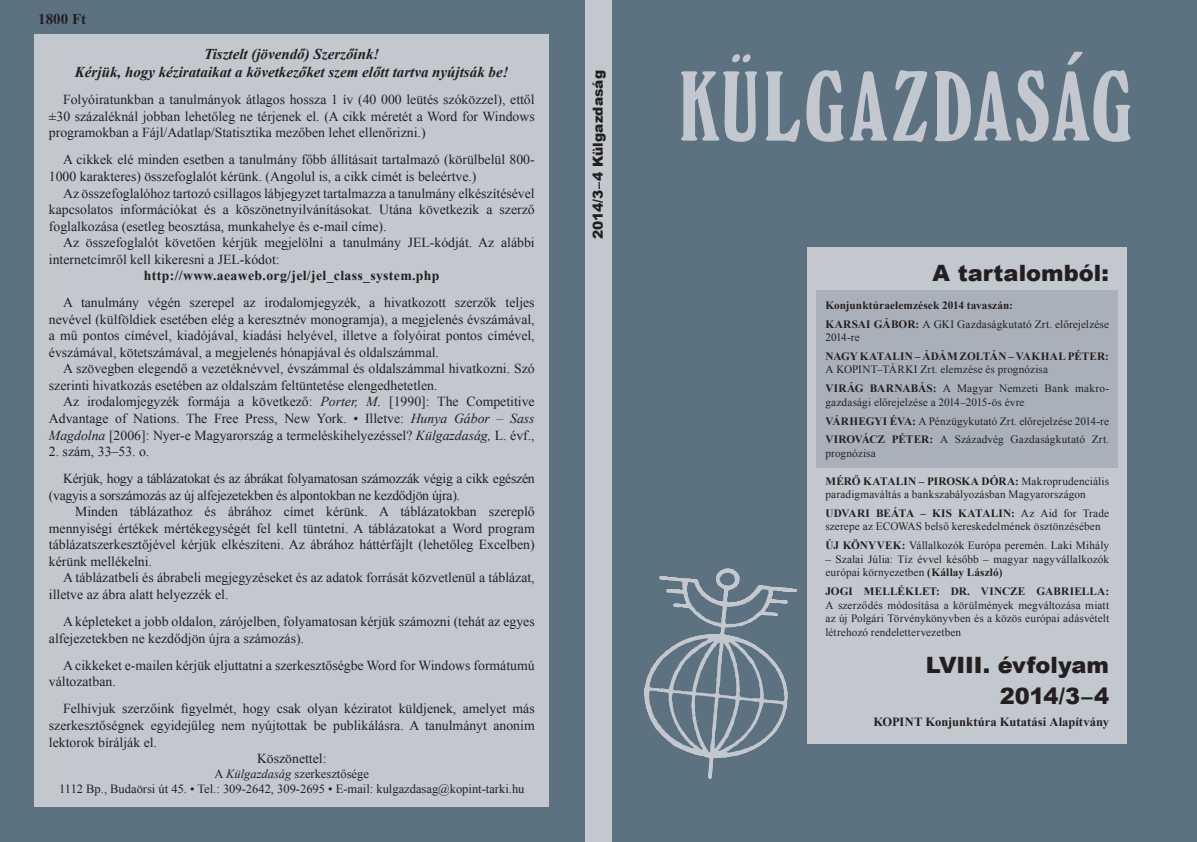
<style>
.page{position:relative;width:1197px;height:842px;background:#fff}
.page>*{position:absolute;margin:0;border:0;box-sizing:border-box;transform-origin:0 0}
.t1{font:97.5px "Windsor Elongated PFL";letter-spacing:.01em;color:#c3c7ce}
.t2{font:900 22.5px/30.5px "Arial";color:#231f20;text-align:right}
.t3{font:italic 700 15px/18px "Times New Roman";color:#231f20;text-align:center}
.t4{font:700 15px "Times New Roman";color:#231f20}
.t5{font:13.75px/16.5px "Times New Roman";color:#231f20}
.t6{font:13.75px/27.1px "Times New Roman";letter-spacing:-.02em;color:#231f20}
.t7{font:700 13.75px "Times New Roman";letter-spacing:.025em;color:#231f20}
.t8{font:900 13.75px "Arial";letter-spacing:.01em;color:#231f20}
.t9{font:12.5px/15px "Times New Roman";color:#231f20;text-align:center}
.t10{font:700 12.5px "Times New Roman";letter-spacing:.005em;color:#231f20}
.t11{font:11.25px/13.5px "Times New Roman";letter-spacing:.01em;color:#231f20}
.t12{font:700 11.25px/18.9px "Times New Roman";letter-spacing:.01em;color:#231f20}
.s1{font-style:italic}
.s2{font-weight:400}
.s3{font-weight:700}
</style>
<div class="page">
<div style="left:0;top:0;width:1196px;height:842px;background:#5c7281"></div>
<div style="left:585px;top:0;width:26px;height:842px;background:#c3c7ce"></div>
<div style="left:807px;top:247px;width:319px;height:496px;background:#c3c7ce"></div>
<svg style="left:644px;top:568px;width:153px;height:211px"></svg>
<div style="left:35px;top:35px;width:513px;height:772px;background:#c3c7ce"></div>
<div style="left:816px;top:291px;width:301px;height:177px;background:#aab0ba"></div>
<p class="t4" style="left:38px;top:10px;width:49px">1800 Ft</p>
<p class="t3" style="left:75px;top:45px;width:435px">Tisztelt (jövendő) Szerzőink!<br>Kérjük, hogy kézirataikat a következőket szem előtt tartva nyújtsák be!</p>
<p class="t5" style="left:49px;top:91px;width:487px;text-align:justify;text-indent:14px">Folyóiratunkban a tanulmányok átlagos hossza 1 ív (40 000 leütés szóközzel), ettől ±30 százaléknál jobban lehetőleg ne térjenek el. (A cikk méretét a Word for Windows programokban a Fájl/Adatlap/Statisztika mezőben lehet ellenőrizni.)</p>
<p class="t5" style="left:49px;top:152px;width:487px;text-indent:14px">A cikkek elé minden esetben a tanulmány főbb állításait tartalmazó (körülbelül 800-<br>1000 karakteres) összefoglalót kérünk. (Angolul is, a cikk címét is beleértve.)</p>
<p class="t5" style="left:49px;top:185px;width:487px;text-align:justify;text-indent:14px">Az összefoglalóhoz tartozó csillagos lábjegyzet tartalmazza a tanulmány elkészítésével kapcsolatos információkat és a köszönetnyilvánításokat. Utána következik a szerző foglalkozása (esetleg beosztása, munkahelye és e-mail címe).</p>
<p class="t5" style="left:49px;top:234px;width:487px;text-indent:14px">Az összefoglalót követően kérjük megjelölni a tanulmány JEL-kódját. Az alábbi internetcímről kell kikeresni a JEL-kódot:</p>
<p class="t7" style="left:144px;top:268px;width:297px">http://www.aeaweb.org/jel/jel_class_system.php</p>
<p class="t5" style="left:49px;top:294px;width:487px;text-align:justify;text-indent:14px">A tanulmány végén szerepel az irodalomjegyzék, a hivatkozott szerzők teljes nevével (külföldiek esetében elég a keresztnév monogramja), a megjelenés év szá mával, a mű pontos címével, kiadójával, kiadási helyével, illetve a folyóirat pontos címével, évszámával, kötetszámával, a megjelenés hónapjával és oldalszámmal.</p>
<p class="t5" style="left:49px;top:360px;width:487px;text-indent:14px">A szövegben elegendő a vezetéknévvel, évszámmal és oldalszámmal hivatkozni. Szó szerinti hivatkozás esetében az oldalszám feltüntetése elengedhetetlen.</p>
<p class="t5" style="left:49px;top:394px;width:487px;text-align:justify;text-indent:14px">Az irodalomjegyzék formája a következő: <span class="s1">Porter, M.</span> [1990]: The Competitive Advantage of Nations. The Free Press, New York. • Illetve: <span class="s1">Hunya Gábor – Sass Magdolna</span> [2006]: Nyer-e Magyarország a termeléskihelyezéssel? <span class="s1">Külgazdaság,</span> L. évf.,</p>
<p class="t6" style="left:63px;top:438px;width:473px;text-indent:-14px">2. szám, 33–53. o.<br>Kérjük, hogy a táblázatokat és az ábrákat folyamatosan számozzák végig a cikk egészén</p>
<p class="t6" style="left:49px;top:481px;width:412px">(vagyis a sorszámozás az új alfejezetekben és alpontokban ne kezdődjön újra).</p>
<p class="t5" style="left:75px;top:503px;width:461px">Minden táblázathoz és ábrához címet kérünk. A táblázatokban szereplő</p>
<p class="t5" style="left:49px;top:520px;width:487px">mennyiségi értékek mértékegységét fel kell tüntetni. A táblázatokat a Word program</p>
<p class="t5" style="left:49px;top:536px;width:487px">táblázatszerkesztőjével kérjük elkészíteni. Az ábrához háttérfájlt (lehe tőleg Excelben)</p>
<p class="t5" style="left:49px;top:553px;width:105px">kérünk mellékelni.</p>
<p class="t5" style="left:63px;top:569px;width:473px">A táblázatbeli és ábrabeli megjegyzéseket és az adatok forrását közvetlenül a táblázat,</p>
<p class="t5" style="left:49px;top:586px;width:181px">illetve az ábra alatt helyezzék el.</p>
<p class="t5" style="left:49px;top:613px;width:487px;text-indent:14px">A képleteket a jobb oldalon, zárójelben, folyamatosan kérjük számozni (tehát az egyes alfejezetekben ne kezdődjön újra a számozás).</p>
<p class="t5" style="left:49px;top:657px;width:487px;text-indent:14px">A cikkeket e-mailen kérjük eljuttatni a szerkesztőségbe Word for Windows formátumú változatban.</p>
<p class="t5" style="left:63px;top:700px;width:473px">Felhívjuk szerzőink figyelmét, hogy csak olyan kéziratot küldjenek, amelyet más</p>
<p class="t5" style="left:49px;top:717px;width:487px">szerkesztőségnek egyidejűleg nem nyújtottak be publikálásra. A tanulmányt anonim</p>
<p class="t5" style="left:49px;top:734px;width:110px">lektorok bírálják el.</p>
<p class="t5" style="left:257px;top:750px;width:71px">Köszönettel:</p>
<p class="t9" style="left:59px;top:766px;width:467px">A <span class="s1">Külgazdaság</span> szerkesztősége<br>1112 Bp., Budaörsi út 45. • Tel.: 309-2642, 309-2695 • E-mail: kulgazdasag@kopint-tarki.hu</p>
<p class="t8" style="left:587px;top:239px;width:170px;rotate:-90deg">2014/3–4 Külgazdaság</p>
<h1 class="t1" style="left:677px;top:49px;width:458px">KÜLGAZDASÁG</h1>
<h2 class="t2" style="left:932px;top:257px;width:178px">A tartalomból:</h2>
<p class="t12" style="left:825px;top:296px;width:285px">Konjunktúraelemzések 2014 tavaszán:<br>KARSAI GÁBOR: <span class="s2">A GKI Gazdaságkutató Zrt. előrejelzése</span></p>
<p class="t11" style="left:825px;top:331px;width:36px">2014-re</p>
<p class="t12" style="left:825px;top:347px;width:285px">NAGY KATALIN – ÁDÁM ZOLTÁN – VAKHAL PÉTER:</p>
<p class="t11" style="left:825px;top:360px;width:285px;line-height:18.9px">A KOPINT–TÁRKI Zrt. elemzése és prognózisa<br><span class="s3">VIRÁG BARNABÁS:</span> A Magyar Nemzeti Bank makro-</p>
<p class="t11" style="left:825px;top:392px;width:285px;line-height:18.9px">gazdasági előrejelzése a 2014–2015-ös évre<br><span class="s3">VÁRHEGYI ÉVA:</span> A Pénzügy kutató Zrt. előrejelzése 2014-re<br><span class="s3">VIROVÁCZ PÉTER:</span> A Századvég Gazdaságkutató Zrt.</p>
<p class="t11" style="left:825px;top:446px;width:52px">prognózisa</p>
<p class="t11" style="left:825px;top:474px;width:285px"><span class="s3">MÉRŐ KATALIN – PIROSKA DÓRA:</span> Makro prudenciális paradigmaváltás a bankszabályozásban Magyarországon</p>
<p class="t11" style="left:825px;top:506px;width:285px"><span class="s3">UDVARI BEÁTA – KIS KATALIN:</span> Az Aid for Trade szerepe az ECOWAS belső kereskedelmének ösztönzésében</p>
<p class="t11" style="left:825px;top:539px;width:285px"><span class="s3">ÚJ KÖNYVEK:</span> Vállalkozók Európa peremén. Laki Mihály</p>
<p class="t11" style="left:825px;top:552px;width:285px">– Szalai Júlia: Tíz évvel később – magyar nagyvállalkozók európai környezetben <span class="s3">(Kállay László)</span></p>
<p class="t12" style="left:825px;top:582px;width:285px">JOGI MELLÉKLET: DR. VINCZE GABRIELLA:</p>
<p class="t11" style="left:825px;top:598px;width:285px;text-align:justify">A szerződés módosítása a körülmények megváltozása miatt az új Polgári Törvénykönyvben és a közös európai adásvételt létrehozó rendelettervezetben</p>
<h2 class="t2" style="left:925px;top:649px;width:185px">LVIII. évfolyam<br>2014/3–4</h2>
<p class="t10" style="left:873px;top:715px;width:237px">KOPINT Konjunktúra Kutatási Alapítvány</p>
</div>
